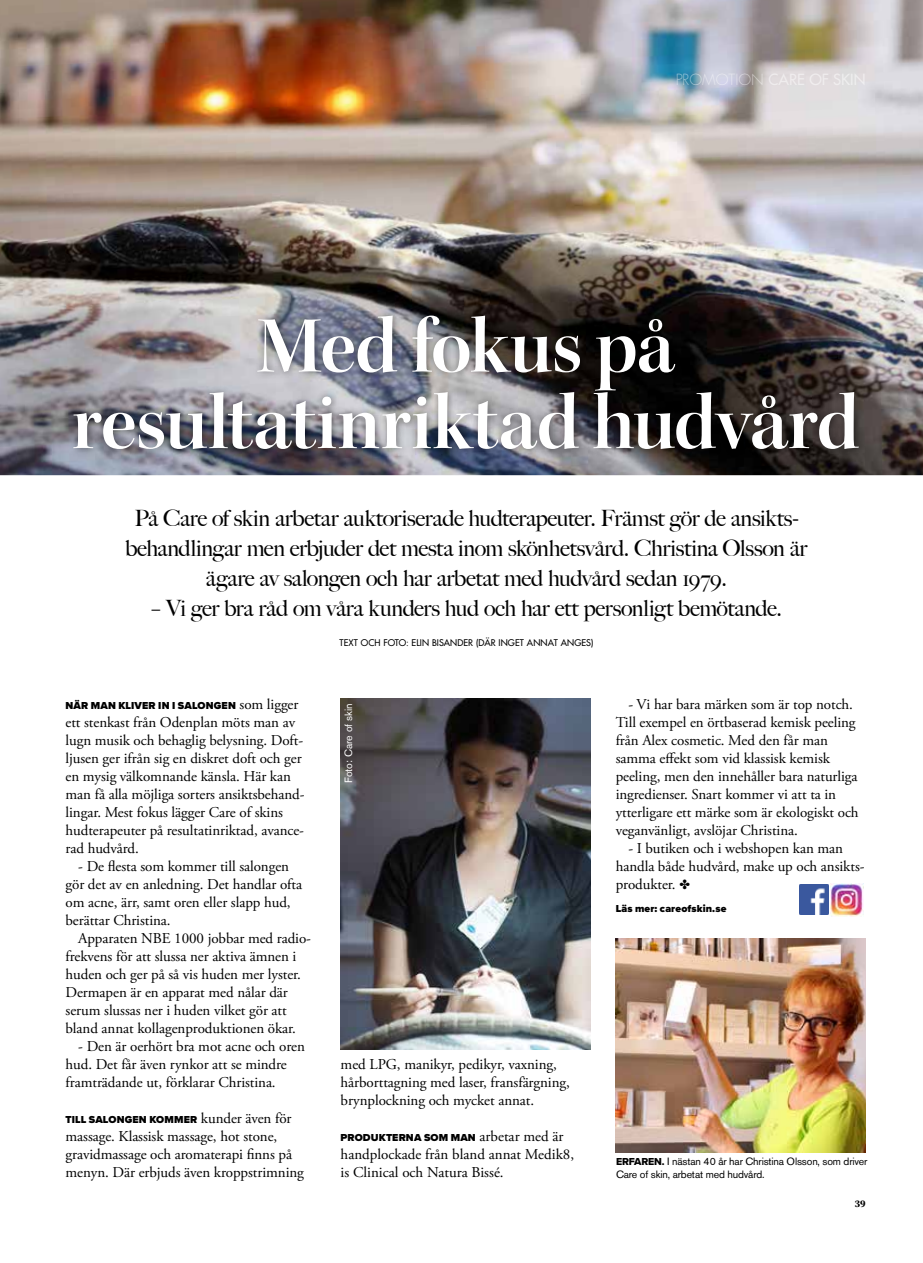
<style>
.page{position:relative;width:923px;height:1263px;background:#fff}
.page>*{position:absolute;margin:0;border:0;box-sizing:border-box;transform-origin:0 0}
.t1{font:81px/76.5px "Kepler Std Semibold Disp";letter-spacing:-.005em;color:#fff;text-align:center}
.t2{font:500 22.5px/30px "Big Caslon";letter-spacing:-.015em;color:#000;text-align:center}
.t3{font:15px/18px "Adobe Garamond Pro";letter-spacing:-.005em;color:#000}
.t4{font:900 10.5px "Proxima Nova";letter-spacing:.01em;color:#000}
.t5{font:10.5px/12.8px "Akzidenz Grotesk BE";letter-spacing:-.015em;color:#000}
.t6{font:10.5px "Akzidenz Grotesk BE";color:#fff}
.t7{font:700 10.5px "Kepler Std";color:#000}
.t8{font:500 9px "Futura Std";letter-spacing:.01em;color:#000}
.s1{font-family:"Adobe Garamond Pro";font-weight:400;font-size:15px}
.s2{font-family:"Proxima Nova Extrabld"}
</style>
<div class="page">
<img style="left:0;top:0;width:923px;height:475px">
<img style="left:615px;top:938px;width:250px;height:214px">
<img style="left:341px;top:698px;width:249px;height:352px">
<div style="left:67px;top:308px;width:799px;height:150px;background:#000;opacity:.5"></div>
<img style="left:799px;top:885px;width:29px;height:29px">
<img style="left:830px;top:883px;width:33px;height:33px">
<h1 class="t1" style="left:72px;top:309px;width:789px">Med fokus på resultatinriktad hudvård</h1>
<h2 class="t2" style="left:125px;top:503px;width:683px">På Care of skin arbetar auktoriserade hudterapeuter. Främst gör de ansikts&shy;behandlingar men erbjuder det mesta inom skönhetsvård. Christina Olsson är ägare av salongen och har arbetat med hudvård sedan 1979.</h2>
<h2 class="t2" style="left:151px;top:593px;width:632px">– Vi ger bra råd om våra kunders hud och har ett personligt bemötande.</h2>
<p class="t8" style="left:339px;top:637px;width:255px">TEXT OCH FOTO: ELIN BISANDER (DÄR INGET ANNAT ANGES)</p>
<p class="t4" style="left:66px;top:698px;width:234px">NÄR MAN KLIVER IN I SALONGEN <span class="s1">som ligger</span></p>
<p class="t3" style="left:66px;top:714px;width:241px">ett stenkast från Odenplan möts man av lugn musik och behaglig belysning. Doft&shy;ljusen ger ifrån sig en diskret doft och ger en mysig välkomnande känsla. Här kan man få alla möjliga sorters ansiktsbehand&shy;lingar. Mest fokus lägger Care of skins hudterapeuter på resultatinriktad, avance&shy;rad hudvård.</p>
<p class="t3" style="left:66px;top:858px;width:238px;text-indent:13px">- De flesta som kommer till salongen gör det av en anledning. Det handlar ofta om acne, ärr, samt oren eller slapp hud, berättar Christina.</p>
<p class="t3" style="left:66px;top:930px;width:247px;text-indent:13px">Apparaten NBE 1000 jobbar med radio&shy;frekvens för att slussa ner aktiva ämnen i huden och ger på så vis huden mer lyster.<br>Dermapen är en apparat med nålar där serum slussas ner i huden vilket gör att bland annat kollagenproduktionen ökar.</p>
<p class="t3" style="left:66px;top:1038px;width:241px;text-indent:13px">- Den är oerhört bra mot acne och oren hud. Det får även rynkor att se mindre framträdande ut, förklarar Christina.</p>
<p class="t4" style="left:66px;top:1112px;width:227px">TILL SALONGEN KOMMER <span class="s1">kunder även för</span></p>
<p class="t3" style="left:66px;top:1128px;width:240px">massage. Klassisk massage, hot stone, gravidmassage och aromaterapi finns på menyn. Där erbjuds även kroppstrimning</p>
<p class="t6" style="left:342px;top:783px;width:81px;rotate:-90deg">Foto: Care of skin</p>
<p class="t3" style="left:341px;top:1056px;width:231px">med LPG, manikyr, pedikyr, vaxning, hårborttagning med laser, fransfärgning, brynplockning och mycket annat.</p>
<p class="t4" style="left:341px;top:1130px;width:224px">PRODUKTERNA SOM MAN <span class="s1">arbetar med är</span></p>
<p class="t3" style="left:341px;top:1146px;width:235px">handplockade från bland annat Medik8, is Clinical och Natura Bissé.</p>
<p class="t3" style="left:615px;top:696px;width:244px;text-indent:13px">- Vi har bara märken som är top notch.<br>Till exempel en örtbaserad kemisk peeling från Alex cosmetic. Med den får man samma effekt som vid klassisk kemisk peeling, men den innehåller bara naturliga ingredienser. Snart kommer vi att ta in ytterligare ett märke som är ekologiskt och veganvänligt, avslöjar Christina.</p>
<p class="t3" style="left:615px;top:840px;width:250px;text-indent:13px">- I butiken och i webshopen kan man handla både hudvård, make up och ansikts&shy;produkter. ✤</p>
<p class="t4" style="left:615px;top:900px;width:112px">Läs mer: careofskin.se</p>
<p class="t5" style="left:616px;top:1155px;width:253px"><span class="s2">ERFAREN.</span> I nästan 40 år har Christina Olsson, som driver<br>Care of skin, arbetat med hudvård.</p>
<p class="t7" style="left:854px;top:1197px;width:12px">39</p>
</div>
